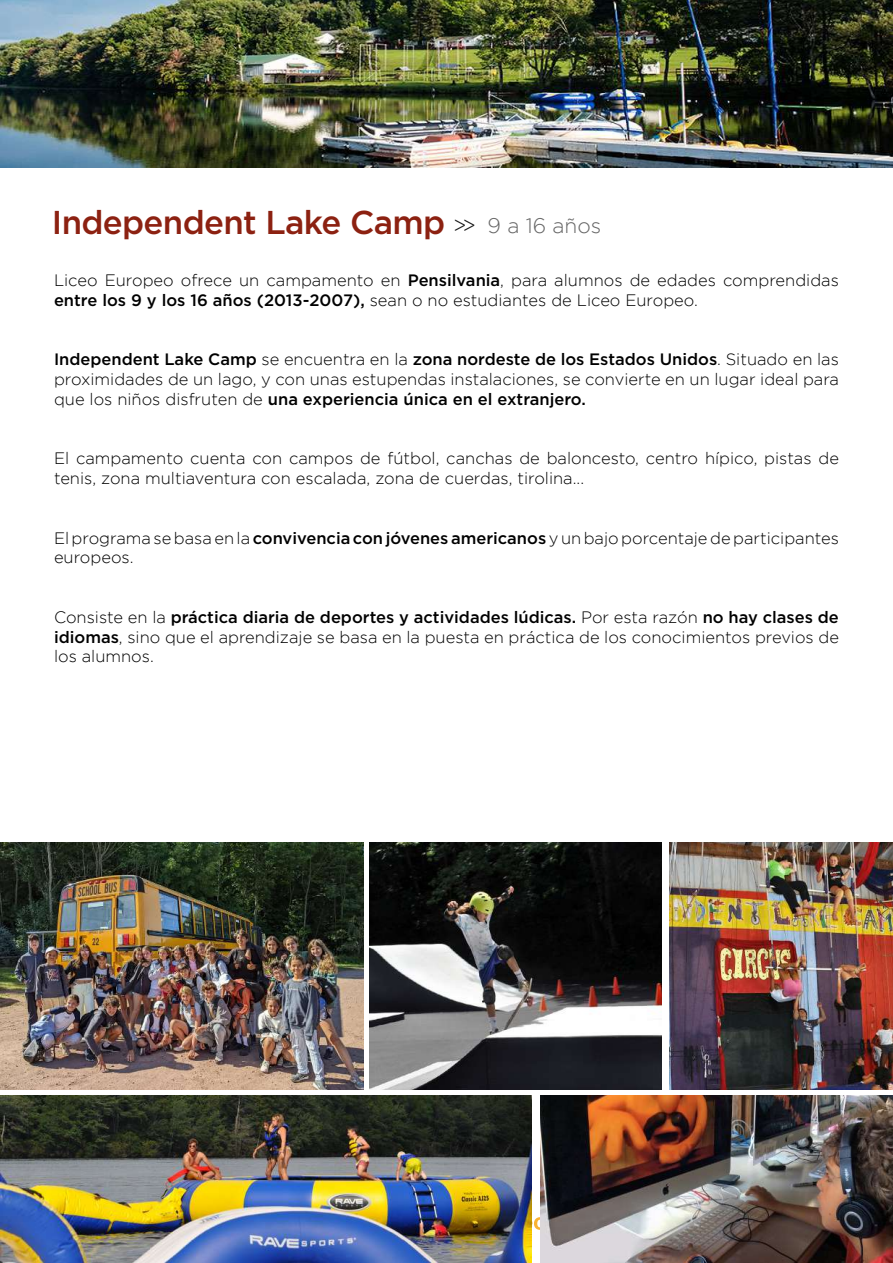
<style>
.page{position:relative;width:893px;height:1263px;background:#fff}
.page>*{position:absolute;margin:0;border:0;box-sizing:border-box;transform-origin:0 0}
.t1{font:500 33px "Gotham";letter-spacing:-.02em;color:#8c2111}
.t2{font:22.8px "Minion Pro";color:#191919}
.t3{font:300 21px "Gotham";color:#666}
.t4{font:300 16.5px/19.8px "Gotham";color:#000}
.s1{font-weight:500}
</style>
<div class="page">
<svg style="left:531px;top:1213px;width:9px;height:21px"></svg>
<img style="left:0;top:0;width:893px;height:167px">
<img style="left:370px;top:842px;width:292px;height:247px">
<img style="left:0;top:842px;width:364px;height:247px">
<img style="left:0;top:1095px;width:531px;height:167px">
<img style="left:540px;top:1095px;width:353px;height:167px">
<img style="left:669px;top:842px;width:224px;height:247px">
<h1 class="t1" style="left:52px;top:201px;width:395px">Independent Lake Camp</h1>
<p class="t3" style="left:488px;top:214px;width:115px">9 a 16 años</p>
<p class="t4" style="left:54px;top:270px;width:786px">Liceo Europeo ofrece un campamento en <span class="s1">Pensilvania</span>, para alumnos de edades comprendidas <span class="s1">entre los 9 y los 16 años (2013-2007),</span> sean o no estudiantes de Liceo Europeo.</p>
<h2 class="t2" style="left:454px;top:209px;width:23px">&gt;&gt;</h2>
<p class="t4" style="left:54px;top:349px;width:786px;text-align:justify"><span class="s1">Independent Lake Camp</span> se encuentra en la <span class="s1">zona nordeste de los Estados Unidos</span>. Situado en las proximidades de un lago, y con unas estupendas instalaciones, se convierte en un lugar ideal para que los niños disfruten de <span class="s1">una experiencia única en el extranjero.</span></p>
<p class="t4" style="left:54px;top:448px;width:786px">El campamento cuenta con campos de fútbol, canchas de baloncesto, centro hípico, pistas de tenis, zona multiaventura con escalada, zona de cuerdas, tirolina...</p>
<p class="t4" style="left:54px;top:528px;width:786px">El programa se basa en la <span class="s1">convivencia con jóvenes americanos</span> y un bajo porcentaje de participantes europeos.</p>
<p class="t4" style="left:54px;top:607px;width:786px;text-align:justify">Consiste en la <span class="s1">práctica diaria de deportes y actividades lúdicas.</span> Por esta razón <span class="s1">no hay clases de idiomas</span>, sino que el aprendizaje se basa en la puesta en práctica de los conocimientos previos de los alumnos.</p>
</div>
